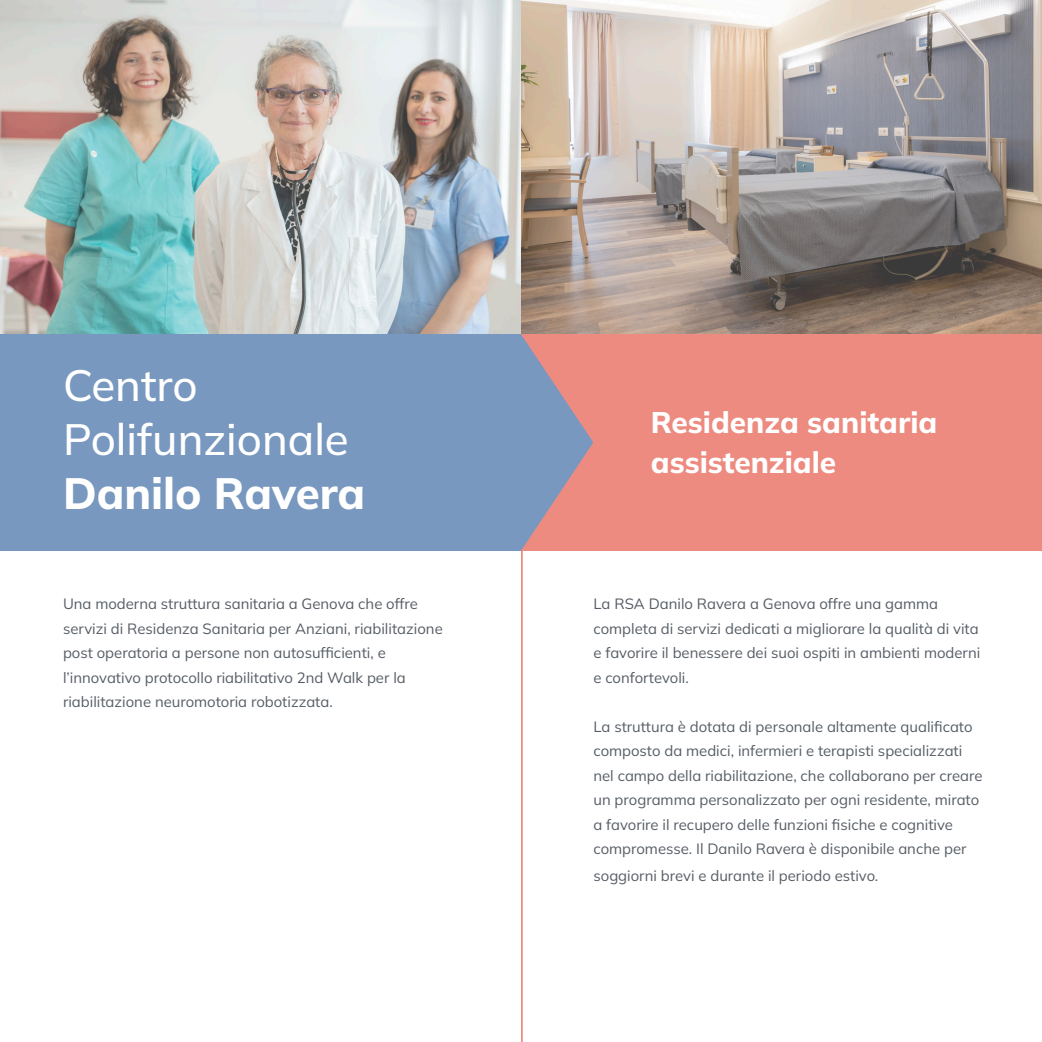
<style>
.page{position:relative;width:1042px;height:1042px;background:#fff}
.page>*{position:absolute;margin:0;border:0;box-sizing:border-box;transform-origin:0 0}
.t1{font:500 43.75px "Mulish";color:#fff}
.t2{font:800 43.75px "Mulish";color:#fff}
.t3{font:800 29.75px "Mulish";color:#fff}
.t4{font:14.88px/24.5px "Mulish";color:#565d65}
</style>
<div class="page">
<img style="left:0;top:0;width:1042px;height:334px">
<div style="left:439px;top:334px;width:603px;height:217px;background:#ed8b80"></div>
<div style="left:0;top:334px;width:517px;height:217px;background:#7998bf"></div>
<svg style="left:521px;top:334px;width:72px;height:217px"></svg>
<div style="left:511px;top:334px;width:10px;height:217px;background:#7998bf"></div>
<hr style="left:521px;top:551px;width:2px;height:491px;background:#ed8b80">
<p class="t1" style="left:63px;top:355px;width:136px">Centro</p>
<p class="t1" style="left:63px;top:410px;width:287px">Polifunzionale</p>
<p class="t2" style="left:63px;top:464px;width:304px">Danilo Ravera</p>
<p class="t4" style="left:63px;top:591px;width:381px">Una moderna struttura sanitaria a Genova che offre servizi di Residenza Sanitaria per Anziani, riabilitazione post operatoria a persone non autosufficienti, e l’innovativo protocollo riabilitativo 2nd Walk per la riabilitazione neuromotoria robotizzata.</p>
<p class="t3" style="left:651px;top:402px;width:288px">Residenza sanitaria</p>
<p class="t3" style="left:651px;top:442px;width:187px">assistenziale</p>
<p class="t4" style="left:593px;top:591px;width:388px">La RSA Danilo Ravera a Genova offre una gamma completa di servizi dedicati a migliorare la qualità di vita e favorire il benessere dei suoi ospiti in ambienti moderni e confortevoli.</p>
<p class="t4" style="left:593px;top:714px;width:391px">La struttura è dotata di personale altamente qualificato composto da medici, infermieri e terapisti specializzati nel campo della riabilitazione, che collaborano per creare un programma personalizzato per ogni residente, mirato a favorire il recupero delle funzioni fisiche e cognitive compromesse. Il Danilo Ravera è disponibile anche per</p>
<p class="t4" style="left:593px;top:862px;width:286px">soggiorni brevi e durante il periodo estivo.</p>
</div>
